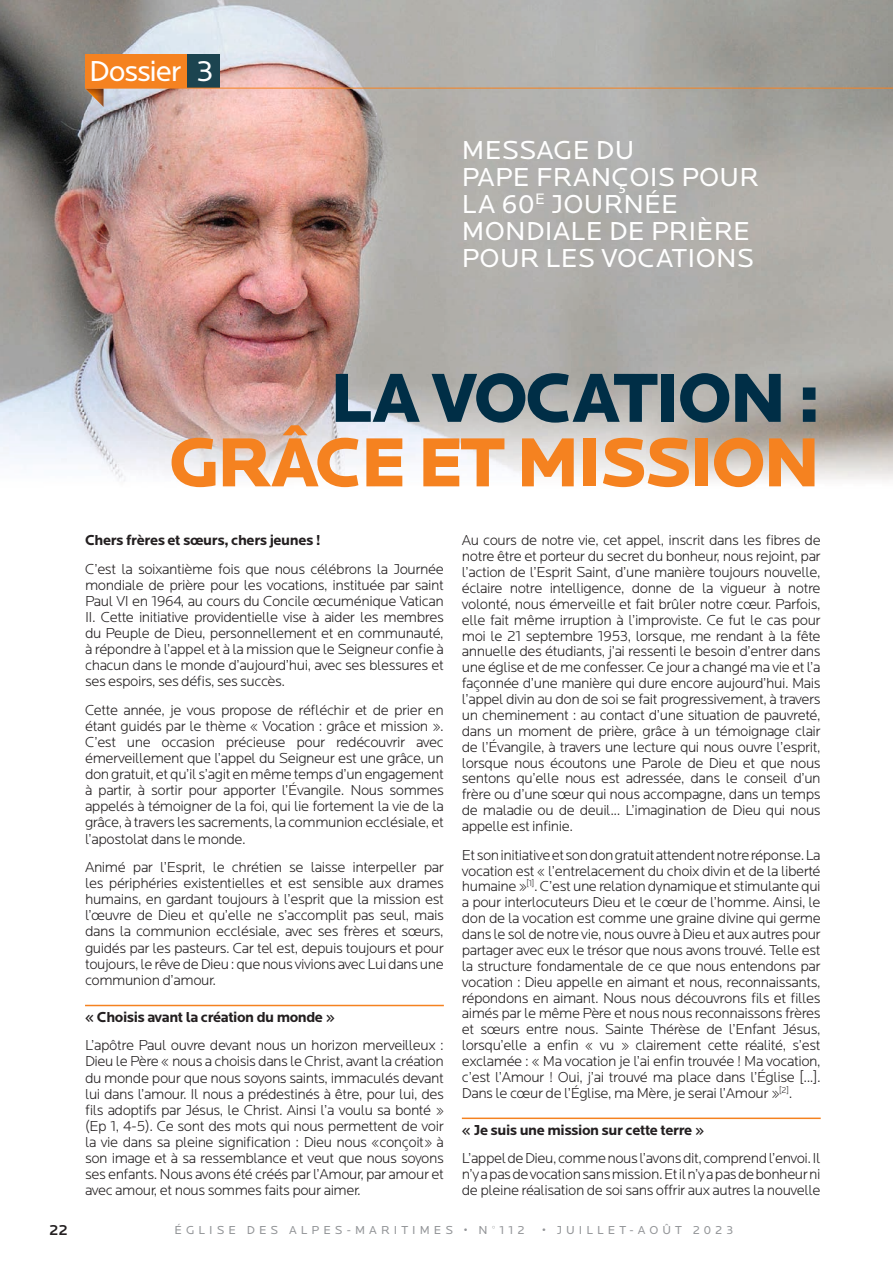
<style>
.page{position:relative;width:893px;height:1263px;background:#fff}
.page>*{position:absolute;margin:0;border:0;box-sizing:border-box;transform-origin:0 0}
.t1{font:900 72px "Locator";letter-spacing:-.04em;color:#f58220}
.t2{font:900 72px "Locator";letter-spacing:-.04em;color:#002e46}
.t3{font:30px "Locator";letter-spacing:-.04em;color:#fff}
.t4{font:27px/27px "Locator";letter-spacing:.01em;color:#fff}
.t5{font:300 15px/15.9px "Locator";letter-spacing:-.03em;color:#231f20;text-align:justify}
.t6{font:700 15px "Locator";letter-spacing:-.03em;color:#231f20}
.t7{font:500 15px "Locator";color:#231f20}
.t8{font:12px "Locator";letter-spacing:.34em;color:#939598}
</style>
<div class="page">
<img style="left:0;top:0;width:893px;height:483px">
<div style="left:85px;top:55px;width:103px;height:33px;background:#f58220"></div>
<img style="left:85px;top:89px;width:19px;height:18px">
<div style="left:188px;top:55px;width:32px;height:33px;background:#1c4450"></div>
<hr style="left:85px;top:88px;width:808px;height:1px;background:#f58220">
<hr style="left:85px;top:1005px;width:359px;height:1px;background:#f58220">
<hr style="left:462px;top:1117px;width:359px;height:2px;background:#f58220">
<h2 class="t3" style="left:89px;top:54px;width:126px">Dossier 3</h2>
<h3 class="t4" style="left:462px;top:138px;width:298px">MESSAGE DU<br>PAPE FRANÇOIS POUR<br>LA 60<sup>E</sup> JOURNÉE<br>MONDIALE DE PRIÈRE<br>POUR LES VOCATIONS</h3>
<h1 class="t2" style="left:330px;top:355px;width:493px">LA VOCATION :</h1>
<h1 class="t1" style="left:169px;top:419px;width:653px">GRÂCE ET MISSION</h1>
<p class="t6" style="left:85px;top:532px;width:237px">Chers frères et sœurs, chers jeunes !</p>
<p class="t5" style="left:85px;top:562px;width:360px">C’est la soixantième fois que nous célébrons la Journée mondiale de prière pour les vocations, instituée par saint Paul VI en 1964, au cours du Concile œcuménique Vatican II. Cette initiative providentielle vise à aider les membres du Peuple de Dieu, personnellement et en communauté, à répondre à l’appel et à la mission que le Seigneur confie à chacun dans le monde d’aujourd’hui, avec ses blessures et ses espoirs, ses défis, ses succès.</p>
<p class="t5" style="left:85px;top:703px;width:360px">Cette année, je vous propose de réfléchir et de prier en étant guidés par le thème « Vocation : grâce et mission ».<br>C’est une occasion précieuse pour redécouvrir avec émerveillement que l’appel du Seigneur est une grâce, un don gratuit, et qu’il s’agit en même temps d’un engagement à partir, à sortir pour apporter l’Évangile. Nous sommes appelés à témoigner de la foi, qui lie fortement la vie de la grâce, à travers les sacrements, la communion ecclésiale, et l’apostolat dans le monde.</p>
<p class="t5" style="left:85px;top:860px;width:360px">Animé par l’Esprit, le chrétien se laisse interpeller par les périphéries existentielles et est sensible aux drames humains, en gardant toujours à l’esprit que la mission est l’œuvre de Dieu et qu’elle ne s’accomplit pas seul, mais dans la communion ecclésiale, avec ses frères et sœurs, guidés par les pasteurs. Car tel est, depuis toujours et pour toujours, le rêve de Dieu : que nous vivions avec Lui dans une communion d’amour.</p>
<p class="t6" style="left:85px;top:1008px;width:251px">« Choisis avant la création du monde »</p>
<p class="t5" style="left:85px;top:1038px;width:360px">L’apôtre Paul ouvre devant nous un horizon merveilleux :<br>Dieu le Père « nous a choisis dans le Christ, avant la création du monde pour que nous soyons saints, immaculés devant lui dans l’amour. Il nous a prédestinés à être, pour lui, des fils adoptifs par Jésus, le Christ. Ainsi l’a voulu sa bonté » (Ep 1, 4-5). Ce sont des mots qui nous permettent de voir la vie dans sa pleine signification : Dieu nous «conçoit» à son image et à sa ressemblance et veut que nous soyons ses enfants. Nous avons été créés par l’Amour, par amour et avec amour, et nous sommes faits pour aimer.</p>
<p class="t5" style="left:462px;top:533px;width:360px">Au cours de notre vie, cet appel, inscrit dans les fibres de notre être et porteur du secret du bonheur, nous rejoint, par l’action de l’Esprit Saint, d’une manière toujours nouvelle, éclaire notre intelligence, donne de la vigueur à notre volonté, nous émerveille et fait brûler notre cœur. Parfois, elle fait même irruption à l’improviste. Ce fut le cas pour moi le 21 septembre 1953, lorsque, me rendant à la fête annuelle des étudiants, j’ai ressenti le besoin d’entrer dans une église et de me confesser. Ce jour a changé ma vie et l’a façonnée d’une manière qui dure encore aujourd’hui. Mais l’appel divin au don de soi se fait progressivement, à travers un cheminement : au contact d’une situation de pauvreté, dans un moment de prière, grâce à un témoignage clair de l’Évangile, à travers une lecture qui nous ouvre l’esprit, lorsque nous écoutons une Parole de Dieu et que nous sentons qu’elle nous est adressée, dans le conseil d’un frère ou d’une sœur qui nous accompagne, dans un temps de maladie ou de deuil... L’imagination de Dieu qui nous appelle est infinie.</p>
<p class="t5" style="left:462px;top:847px;width:360px">Et son initiative et son don gratuit attendent notre réponse. La vocation est « l’entrelacement du choix divin et de la liberté humaine »<sup>[1]</sup>. C’est une relation dynamique et stimulante qui a pour interlocuteurs Dieu et le cœur de l’homme. Ainsi, le don de la vocation est comme une graine divine qui germe dans le sol de notre vie, nous ouvre à Dieu et aux autres pour partager avec eux le trésor que nous avons trouvé. Telle est la structure fondamentale de ce que nous entendons par vocation : Dieu appelle en aimant et nous, reconnaissants, répondons en aimant. Nous nous découvrons fils et filles aimés par le même Père et nous nous reconnaissons frères et sœurs entre nous. Sainte Thérèse de l’Enfant Jésus, lorsqu’elle a enfin « vu » clairement cette réalité, s’est exclamée : « Ma vocation je l’ai enfin trouvée ! Ma vocation, c’est l’Amour ! Oui, j’ai trouvé ma place dans l’Église [...].<br>Dans le cœur de l’Église, ma Mère, je serai l’Amour »<sup>[2]</sup>.</p>
<p class="t6" style="left:462px;top:1121px;width:244px">« Je suis une mission sur cette terre »</p>
<p class="t5" style="left:462px;top:1151px;width:360px">L’appel de Dieu, comme nous l’avons dit, comprend l’envoi. Il n’y a pas de vocation sans mission. Et il n’y a pas de bonheur ni de pleine réalisation de soi sans offrir aux autres la nouvelle</p>
<p class="t7" style="left:49px;top:1221px;width:20px">22</p>
<p class="t8" style="left:175px;top:1223px;width:352px">ÉGLISE DES ALPES-MARITIMES • N°112</p>
<p class="t8" style="left:542px;top:1223px;width:193px">• JUILLET-AOÛT 2023</p>
</div>
